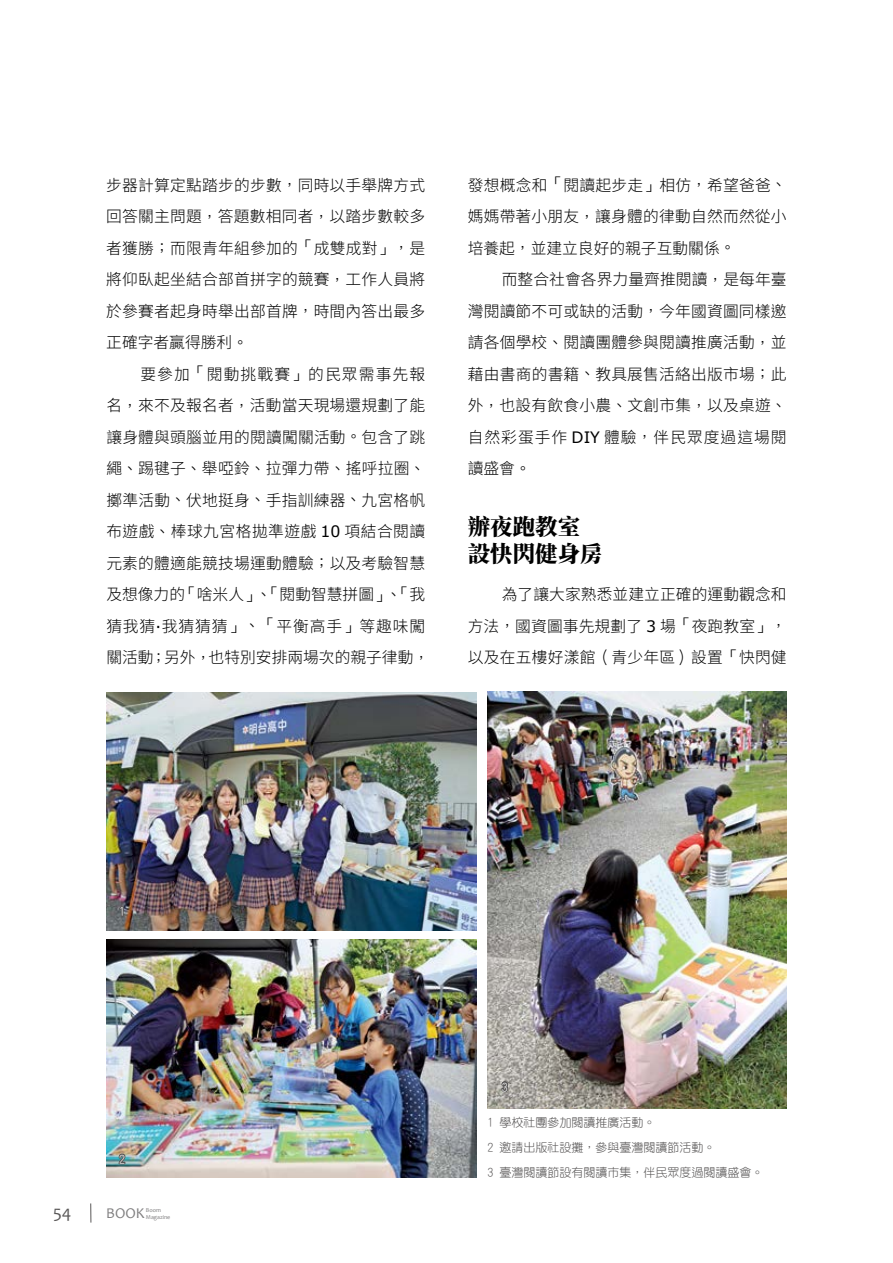
<style>
.page{position:relative;width:893px;height:1263px;background:#fff}
.page>*{position:absolute;margin:0;border:0;box-sizing:border-box;transform-origin:0 0}
.t1{font:800 22.5px/27px "Source Han Serif TC";color:#000}
.t2{font:18px "Candara";color:#595757}
.t3{font:300 15.75px/31.5px "Noto Sans Hant";letter-spacing:.015em;color:#000;text-align:justify}
.t4{font:15px "Candara";color:#807f80}
.t5{font:12px/25px "DF Yuan Lt HK BF";color:#595757}
.t6{font:12px "DF Yuan Lt HK BF";color:#fff}
.t7{font:6px/6.8px "Candara";letter-spacing:-.005em;color:#807f80}
.s1{font-family:"DF Li Hei W3 WIN BF";font-weight:400}
.s2{font-family:"Verdana";font-weight:400}
</style>
<div class="page">
<svg style="left:90px;top:1203px;width:1px;height:19px"></svg>
<img style="left:106px;top:692px;width:371px;height:238px">
<img style="left:487px;top:692px;width:300px;height:416px">
<img style="left:106px;top:940px;width:371px;height:238px">
<svg style="left:118px;top:903px;width:7px;height:15px"></svg>
<svg style="left:117px;top:1152px;width:10px;height:13px"></svg>
<svg style="left:500px;top:1079px;width:10px;height:14px"></svg>
<p class="t3" style="left:106px;top:169px;width:320px">步器計算定點踏步的步數<span class="s1">，</span>同時以手舉牌方式回答關主問題<span class="s1">，</span>答題數相同者<span class="s1">，</span>以踏步數較多者獲勝<span class="s1">；</span>而限青年組參加的<span class="s1">「</span>成雙成對<span class="s1">」，</span>是將仰臥起坐結合部首拼字的競賽<span class="s1">，</span>工作人員將於參賽者起身時舉出部首牌<span class="s1">，</span>時間內答出最多正確字者贏得勝利<span class="s1">。</span></p>
<p class="t3" style="left:106px;top:358px;width:324px;text-align:left;text-indent:34px">要參加<span class="s1">「</span>閱動挑戰賽<span class="s1">」</span>的民眾需事先報名<span class="s1">，</span>來不及報名者<span class="s1">，</span>活動當天現場還規劃了能讓身體與頭腦並用的閱讀闖關活動<span class="s1">。</span>包含了跳繩<span class="s1">、</span>踢毽子<span class="s1">、</span>舉啞鈴<span class="s1">、</span>拉彈力帶<span class="s1">、</span>搖呼拉圈<span class="s1">、</span>擲準活動<span class="s1">、</span>伏地挺身<span class="s1">、</span>手指訓練器<span class="s1">、</span>九宮格帆布遊戲<span class="s1">、</span>棒球九宮格拋準遊戲 <span class="s2">10</span> 項結合閱讀元素的體適能競技場運動體驗<span class="s1">；</span>以及考驗智慧及想像力的<span class="s1">「</span>啥米人<span class="s1">」、「</span>閱動智慧拼圖<span class="s1">」、「</span>我猜我猜<span class="s2">·</span>我猜猜猜<span class="s1">」、「</span>平衡高手<span class="s1">」</span>等趣味闖關活動<span class="s1">；</span>另外<span class="s1">，</span>也特別安排兩場次的親子律動<span class="s1">，</span></p>
<p class="t3" style="left:468px;top:169px;width:320px">發想概念和<span class="s1">「</span>閱讀起步走<span class="s1">」</span>相仿<span class="s1">，</span>希望爸爸<span class="s1">、</span>媽媽帶著小朋友<span class="s1">，</span>讓身體的律動自然而然從小培養起<span class="s1">，</span>並建立良好的親子互動關係<span class="s1">。</span></p>
<p class="t3" style="left:468px;top:264px;width:320px;text-indent:34px">而整合社會各界力量齊推閱讀<span class="s1">，</span>是每年臺灣閱讀節不可或缺的活動<span class="s1">，</span>今年國資圖同樣邀請各個學校<span class="s1">、</span>閱讀團體參與閱讀推廣活動<span class="s1">，</span>並藉由書商的書籍<span class="s1">、</span>教具展售活絡出版市場<span class="s1">；</span>此外<span class="s1">，</span>也設有飲食小農<span class="s1">、</span>文創市集<span class="s1">，</span>以及桌遊<span class="s1">、</span>自然彩蛋手作 <span class="s2">DIY</span> 體驗<span class="s1">，</span>伴民眾度過這場閱讀盛會<span class="s1">。</span></p>
<h1 class="t1" style="left:468px;top:514px;width:136px">辦夜跑教室設快閃健身房</h1>
<p class="t3" style="left:468px;top:579px;width:320px;text-indent:34px">為了讓大家熟悉並建立正確的運動觀念和方法<span class="s1">，</span>國資圖事先規劃了 <span class="s2">3</span> 場<span class="s1">「</span>夜跑教室<span class="s1">」，</span>以及在五樓好漾館<span class="s1">（</span>青少年區<span class="s1">）</span>設置<span class="s1">「</span>快閃健</p>
<p class="t6" style="left:119px;top:905px;width:7px">1</p>
<p class="t6" style="left:119px;top:1153px;width:7px">2</p>
<p class="t2" style="left:53px;top:1201px;width:20px">54</p>
<p class="t4" style="left:106px;top:1204px;width:40px">BOOK</p>
<p class="t7" style="left:146px;top:1207px;width:26px">Boom<br>Magazine</p>
<p class="t6" style="left:502px;top:1081px;width:7px">3</p>
<p class="t5" style="left:487px;top:1109px;width:277px">1 學校社團參加閱讀推廣活動。<br>2 邀請出版社設攤，參與臺灣閱讀節活動。<br>3 臺灣閱讀節設有閱讀市集，伴民眾度過閱讀盛會。</p>
</div>
